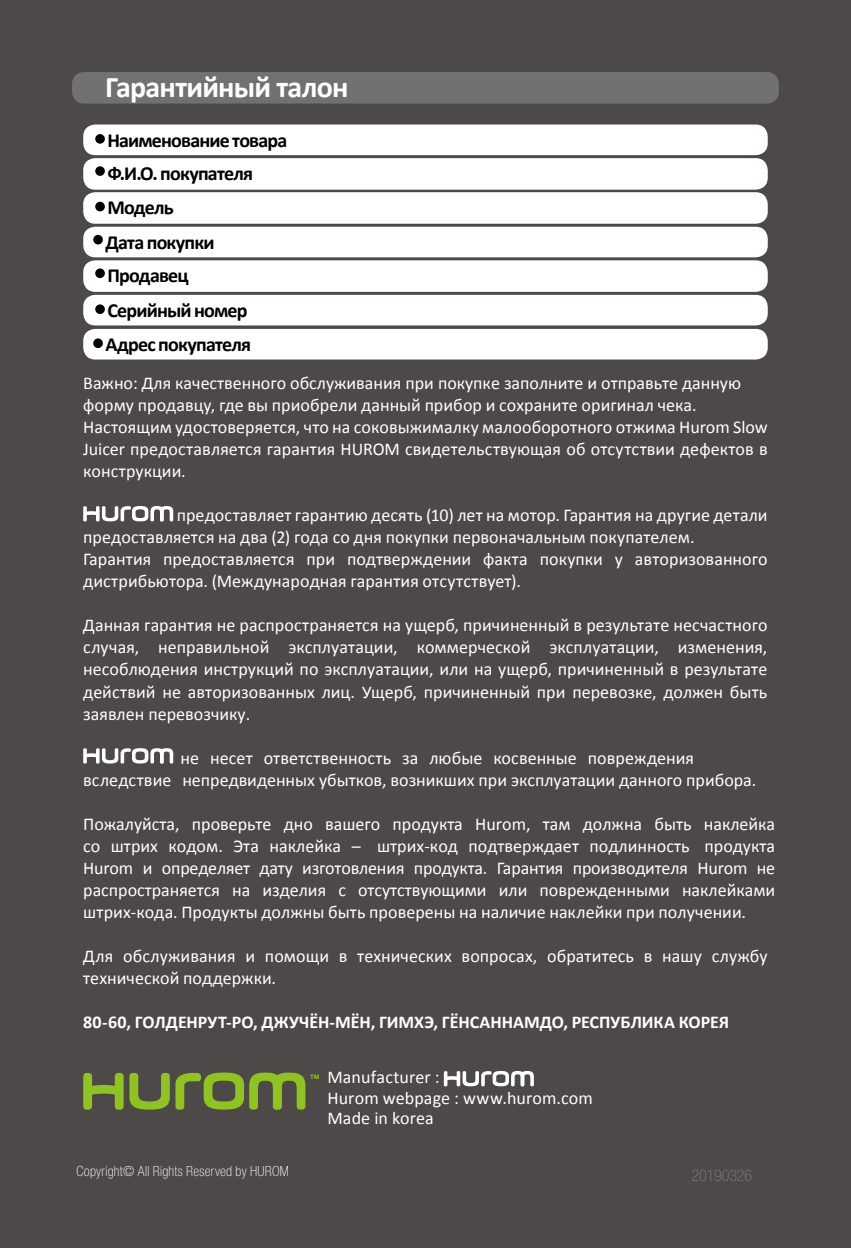
<style>
.page{position:relative;width:851px;height:1248px;background:#fff}
.page>*{position:absolute;margin:0;border:0;box-sizing:border-box;transform-origin:0 0}
.t1{font:700 30px "Calibri";color:#fff}
.t2{font:700 20px "Calibri";letter-spacing:-.04em;color:#000}
.t3{font:18px/22px "Calibri";letter-spacing:.005em;color:#fff}
.t4{font:700 18px "Calibri";color:#fff}
.t5{font:100 condensed 16px "Helvetica Neue LT Pro";letter-spacing:-.01em;color:#808080}
.t6{font:100 condensed 14px "Helvetica Neue LT Pro";letter-spacing:.02em;color:#fff}
.t7{font:700 6.2px "Helvetica Neue LT Pro";color:#8fc31f}
</style>
<div class="page">
<div style="left:0;top:0;width:850px;height:1247px;background:#4c4948"></div>
<svg style="left:83px;top:1072px;width:222px;height:37px"></svg>
<div style="left:83px;top:124px;width:684px;height:31px;background:#fff;border-radius:12px"></div>
<div style="left:95px;top:134px;width:10px;height:10px;background:#000;border-radius:50%"></div>
<div style="left:83px;top:260px;width:684px;height:32px;background:#fff;border-radius:12px"></div>
<div style="left:95px;top:268px;width:10px;height:10px;background:#000;border-radius:50%"></div>
<div style="left:83px;top:227px;width:684px;height:30px;background:#fff;border-radius:12px"></div>
<div style="left:93px;top:235px;width:10px;height:9px;background:#000;border-radius:50%"></div>
<div style="left:83px;top:329px;width:684px;height:30px;background:#fff;border-radius:12px"></div>
<div style="left:93px;top:338px;width:10px;height:10px;background:#000;border-radius:50%"></div>
<div style="left:83px;top:192px;width:684px;height:32px;background:#fff;border-radius:12px"></div>
<div style="left:95px;top:202px;width:10px;height:9px;background:#000;border-radius:50%"></div>
<div style="left:83px;top:295px;width:684px;height:30px;background:#fff;border-radius:12px"></div>
<div style="left:95px;top:304px;width:10px;height:10px;background:#000;border-radius:50%"></div>
<div style="left:83px;top:158px;width:684px;height:32px;background:#fff;border-radius:12px"></div>
<div style="left:95px;top:166px;width:10px;height:10px;background:#000;border-radius:50%"></div>
<div style="left:72px;top:72px;width:706px;height:32px;background:#727171;border-radius:12px"></div>
<svg style="left:83px;top:506px;width:90px;height:15px"></svg>
<svg style="left:83px;top:748px;width:90px;height:15px"></svg>
<svg style="left:444px;top:1071px;width:90px;height:15px"></svg>
<h1 class="t1" style="left:105px;top:67px;width:245px">Гарантийный талон</h1>
<p class="t2" style="left:107px;top:127px;width:181px">Наименование товара</p>
<p class="t2" style="left:107px;top:161px;width:147px">Ф.И.О. покупателя</p>
<p class="t2" style="left:107px;top:195px;width:68px">Модель</p>
<p class="t2" style="left:105px;top:229px;width:111px">Дата покупки</p>
<p class="t2" style="left:107px;top:263px;width:83px">Продавец</p>
<p class="t2" style="left:107px;top:297px;width:142px">Серийный номер</p>
<p class="t2" style="left:105px;top:331px;width:147px">Адрес покупателя</p>
<p class="t3" style="left:83px;top:372px;width:686px">Важно: Для качественного обслуживания при покупке заполните и отправьте данную форму продавцу, где вы приобрели данный прибор и сохраните оригинал чека.<br>Настоящим удостоверяется, что на соковыжималку малооборотного отжима Hurom Slow Juicer предоставляется гарантия HUROM свидетельствующая об отсутствии дефектов в конструкции.</p>
<p class="t3" style="left:83px;top:504px;width:686px;text-indent:93px">предоставляет гарантию десять (10) лет на мотор. Гарантия на другие детали предоставляется на два (2) года со дня покупки первоначальным покупателем.<br>Гарантия предоставляется при подтверждении факта покупки у авторизованного дистрибьютора. (Международная гарантия отсутствует).</p>
<p class="t3" style="left:83px;top:614px;width:685px;text-align:justify">Данная гарантия не распространяется на ущерб, причиненный в результате несчастного случая, неправильной эксплуатации, коммерческой эксплуатации, изменения, несоблюдения инструкций по эксплуатации, или на ущерб, причиненный в результате действий не авторизованных лиц. Ущерб, причиненный при перевозке, должен быть заявлен перевозчику.</p>
<p class="t3" style="left:83px;top:746px;width:674px;text-indent:97px">не несет ответственность за любые косвенные повреждения вследствие непредвиденных убытков, возникших при эксплуатации данного прибора.</p>
<p class="t3" style="left:83px;top:812px;width:693px;text-align:justify">Пожалуйста, проверьте дно вашего продукта Hurom, там должна быть наклейка со штрих кодом. Эта наклейка – штрих-код подтверждает подлинность продукта Hurom и определяет дату изготовления продукта. Гарантия производителя Hurom не распространяется на изделия с отсутствующими или поврежденными наклейками штрих-кода. Продукты должны быть проверены на наличие наклейки при получении.</p>
<p class="t3" style="left:83px;top:944px;width:685px">Для обслуживания и помощи в технических вопросах, обратитесь в нашу службу технической поддержки.</p>
<p class="t4" style="left:83px;top:1010px;width:57px">80-60, ГОЛДЕ</p>
<p class="t4" style="left:187px;top:1010px;width:81px">НРУТ-РО, ДЖУЧЁ</p>
<p class="t4" style="left:318px;top:1010px;width:67px">Н-МЁН, ГИМХ</p>
<p class="t4" style="left:424px;top:1010px;width:100px">Э, ГЁНСАННАМДО</p>
<p class="t4" style="left:563px;top:1010px;width:54px">, РЕСПУБЛИКА</p>
<p class="t4" style="left:678px;top:1010px;width:6px">КОРЕЯ</p>
<p class="t6" style="left:76px;top:1163px;width:214px">Copyright© All Rights Reserved by hurom</p>
<p class="t7" style="left:310px;top:1072px;width:11px">TM</p>
<p class="t3" style="left:327px;top:1067px;width:267px;line-height:20px">Manufacturer :<br>Hurom webpage : www.hurom.com<br>Made in korea</p>
<p class="t5" style="left:691px;top:1166px;width:62px">20190326</p>
</div>
